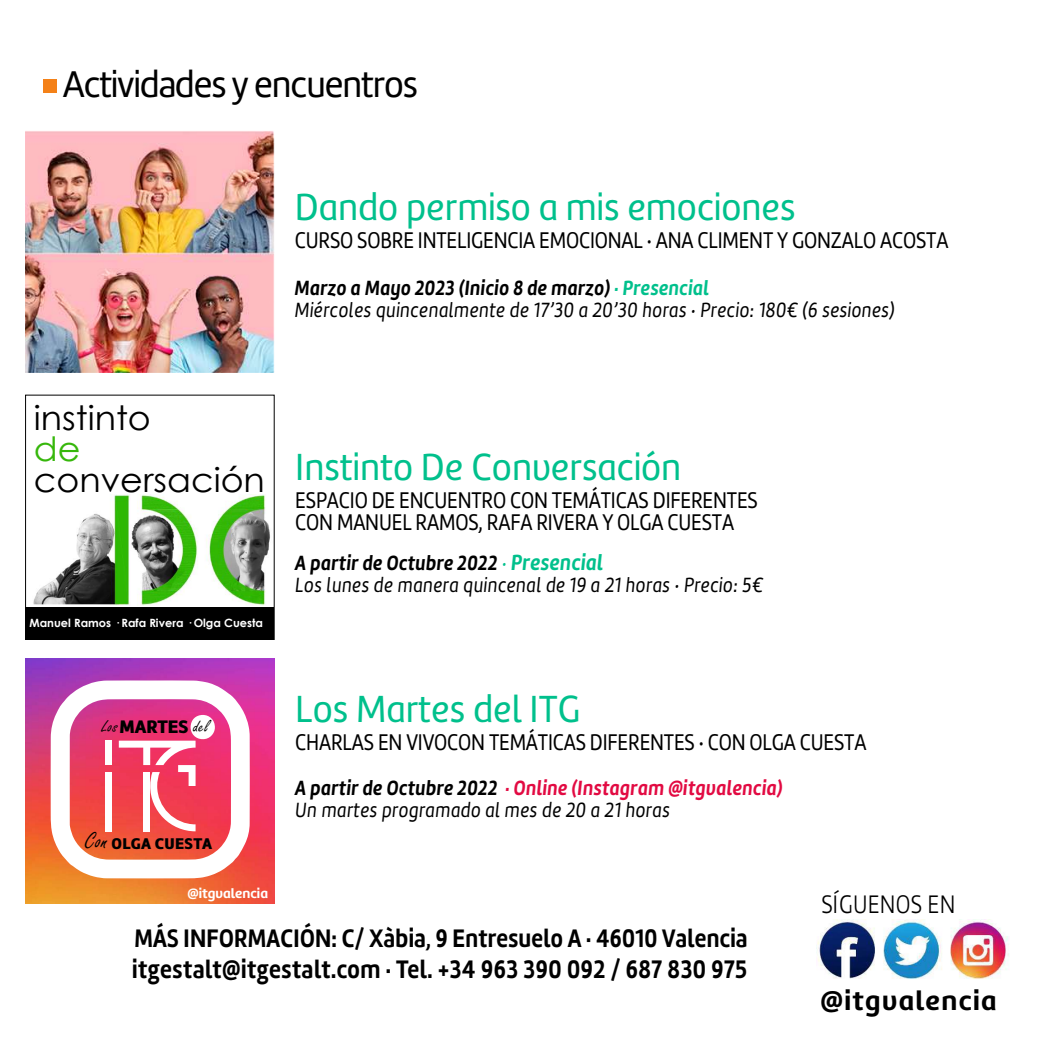
<style>
.page{position:relative;width:1050px;height:1050px;background:#fff}
.page>*{position:absolute;margin:0;border:0;box-sizing:border-box;transform-origin:0 0}
.t1{font:39.11px "Marine UP";color:#00c08c;scale:.95 1}
.t2{font:38.5px "Marine";letter-spacing:-.03em;color:#000;scale:.95 1}
.t3{font:33.6px "Century Gothic";color:#000;scale:1.04 1}
.t4{font:33.6px "Century Gothic";color:#36b70b;scale:1.04 1}
.t5{font:700 28px "Marine UP";letter-spacing:.05em;color:#000}
.t6{font:700 26.25px/31.5px "Marine";letter-spacing:.015em;color:#000;scale:.85 1}
.t7{font:300 26.25px "Marine";letter-spacing:.01em;color:#000;scale:.85 1}
.t8{font:23.54px "Marine";letter-spacing:-.01em;color:#000;scale:.85 1}
.t9{font:italic 21.35px/22.2px "Marine";letter-spacing:.025em;color:#000;scale:.87 1}
.t10{font:18.72px "Freestyle Script";letter-spacing:.025em;color:#000}
.t11{font:900 16.1px "Marine UP";letter-spacing:.025em;color:#000}
.t12{font:700 14px "Marine UP";color:#fff}
.t13{font:700 11.38px "Century Gothic";color:#fff}
.s1{font-weight:700}
.s2{font-weight:700;color:#00c08c}
.s3{font-family:"Marine UP";font-weight:900;font-size:18.81px}
.s4{font-family:"Freestyle Script";font-weight:400;font-size:24.06px}
.s5{color:#00c08c}
.s6{font-weight:700;font-size:22.75px;color:#00c08c}
.s7{font-weight:700;color:#e20a42}
</style>
<div class="page">
<img style="left:26px;top:659px;width:248px;height:245px">
<img style="left:33px;top:494px;width:237px;height:112px">
<div style="left:25px;top:395px;width:250px;height:245px;border:1px solid #000"></div>
<div style="left:26px;top:607px;width:248px;height:32px;background:#000"></div>
<img style="left:26px;top:131px;width:249px;height:241px">
<div style="left:44px;top:80px;width:13px;height:13px;background:#f48118"></div>
<img style="left:816px;top:920px;width:194px;height:59px">
<svg style="left:51px;top:680px;width:199px;height:198px"></svg>
<h2 class="t2" style="left:63px;top:59px;width:375px">Actividades y encuentros</h2>
<h1 class="t1" style="left:295px;top:182px;width:529px">Dando permiso a mis emociones</h1>
<p class="t8" style="left:295px;top:225px;width:771px">CURSO SOBRE INTELIGENCIA EMOCIONAL · ANA CLIMENT Y GONZALO ACOSTA</p>
<p class="t9" style="left:295px;top:277px;width:691px"><span class="s1">Marzo a Mayo 2023 (Inicio 8 de marzo)</span> <span class="s2">· Presencial<br></span>Miércoles quincenalmente de 17’30 a 20’30 horas · Precio: 180€ (6 sesiones)</p>
<h3 class="t3" style="left:34px;top:395px;width:114px">instinto</h3>
<h3 class="t4" style="left:34px;top:425px;width:46px">de</h3>
<h3 class="t3" style="left:34px;top:456px;width:224px">conversación</h3>
<p class="t13" style="left:30px;top:615px;width:235px">Manuel Ramos · Rafa Rivera · Olga Cuesta</p>
<p class="t10" style="left:102px;top:717px;width:108px">Los<span class="s3">MARTES</span> del</p>
<p class="t11" style="left:85px;top:833px;width:129px"><span class="s4">Con</span> OLGA CUESTA</p>
<p class="t12" style="left:188px;top:884px;width:82px">@itgvalencia</p>
<h1 class="t1" style="left:295px;top:442px;width:408px">Instinto De Conversación</h1>
<p class="t8" style="left:295px;top:485px;width:546px">ESPACIO DE ENCUENTRO CON TEMÁTICAS DIFERENTES</p>
<p class="t8" style="left:295px;top:507px;width:518px">CON MANUEL RAMOS, RAFA RIVERA Y OLGA CUESTA</p>
<p class="t9" style="left:295px;top:552px;width:539px"><span class="s1">A partir de Octubre 2022</span> <span class="s5">·</span> <span class="s6">Presencial<br></span>Los lunes de manera quincenal de 19 a 21 horas · Precio: 5€</p>
<h1 class="t1" style="left:295px;top:685px;width:301px">Los Martes del ITG</h1>
<p class="t8" style="left:295px;top:728px;width:673px">CHARLAS EN VIVOCON TEMÁTICAS DIFERENTES · CON OLGA CUESTA</p>
<p class="t9" style="left:295px;top:777px;width:562px"><span class="s1">A partir de Octubre 2022</span> <span class="s7">· Online (Instagram @itgvalencia)<br></span>Un martes programado al mes de 20 a 21 horas</p>
<p class="t7" style="left:822px;top:889px;width:159px">SÍGUENOS EN</p>
<p class="t6" style="left:132px;top:922px;width:725px">MÁS INFORMACIÓN: C/ Xàbia, 9 Entresuelo A · 46010 Valencia itgestalt@itgestalt.com · Tel. +34 963 390 092 / 687 830 975</p>
<h3 class="t5" style="left:821px;top:982px;width:178px">@itgvalencia</h3>
</div>
